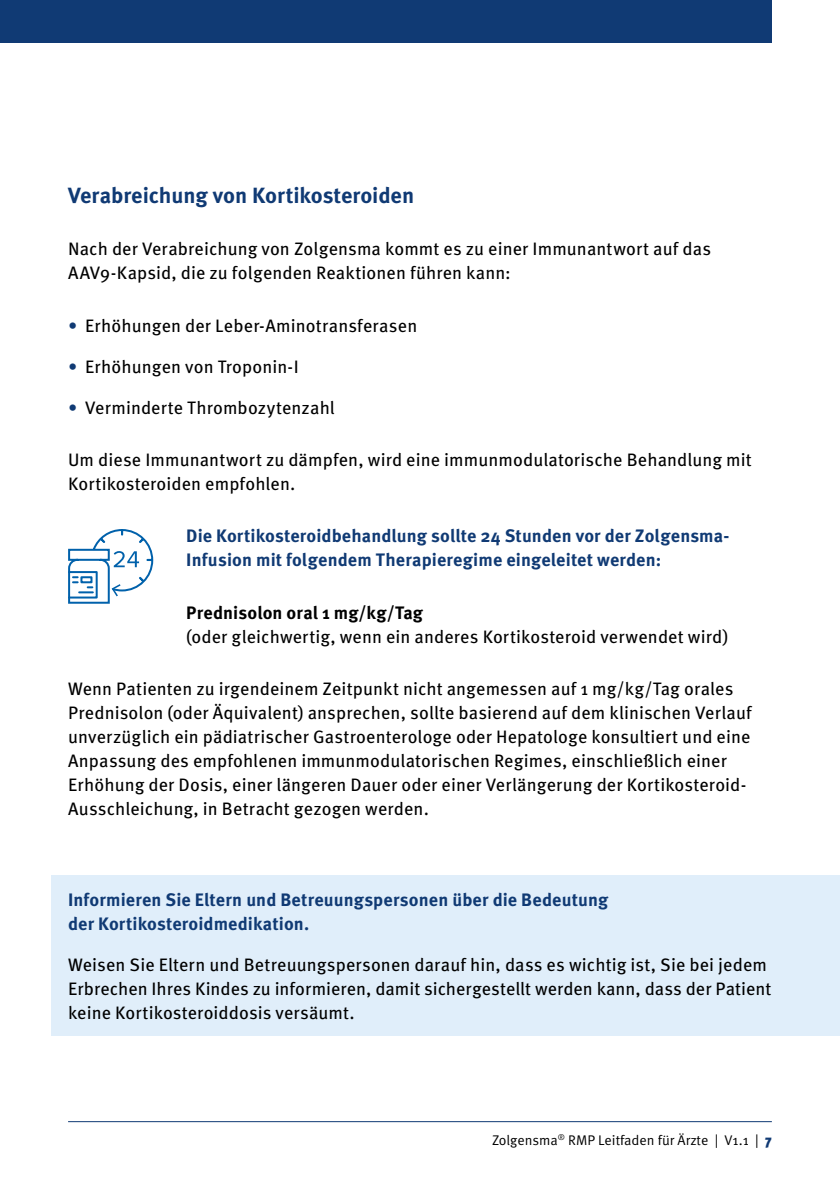
<style>
.page{position:relative;width:840px;height:1191px;background:#fff}
.page>*{position:absolute;margin:0;border:0;box-sizing:border-box;transform-origin:0 0}
.t1{font:700 22px "Meta Pro";letter-spacing:-.005em;color:#103a74}
.t2{font:18px/24px "Meta Pro";letter-spacing:.005em;color:#000}
.t3{font:700 18px/24px "Meta Pro";letter-spacing:.005em;color:#103a74}
.t4{font:700 18px "Meta Pro";letter-spacing:.005em;color:#000}
.t5{font:14px "Meta Pro Norm";color:#000}
.s1{color:#103a74}
.s2{font-family:"Meta Pro";font-weight:900;color:#103a74}
</style>
<div class="page">
<hr style="left:68px;top:1121px;width:703px;height:1px;background:#103a74">
<div style="left:0;top:0;width:771px;height:43px;background:#103a74"></div>
<svg style="left:68px;top:529px;width:86px;height:75px"></svg>
<div style="left:51px;top:875px;width:788px;height:161px;background:#e0eefa"></div>
<p class="t1" style="left:68px;top:178px;width:347px">Verabreichung von Kortikosteroiden</p>
<p class="t2" style="left:68px;top:236px;width:644px">Nach der Verabreichung von Zolgensma kommt es zu einer Immunantwort auf das<br>AAV9-Kapsid, die zu folgenden Reaktionen führen kann:</p>
<p class="t2" style="left:68px;top:312px;width:350px"><span class="s1">•</span> Erhöhungen der Leber-Aminotransferasen</p>
<p class="t2" style="left:68px;top:353px;width:232px"><span class="s1">•</span> Erhöhungen von Troponin-I</p>
<p class="t2" style="left:68px;top:394px;width:268px"><span class="s1">•</span> Verminderte Thrombozytenzahl</p>
<p class="t2" style="left:68px;top:446px;width:684px">Um diese Immunantwort zu dämpfen, wird eine immunmodulatorische Behandlung mit<br>Kortikosteroiden empfohlen.</p>
<p class="t3" style="left:186px;top:523px;width:544px">Die Kortikosteroidbehandlung sollte 24 Stunden vor der Zolgensma-<br>Infusion mit folgendem Therapieregime eingeleitet werden:</p>
<p class="t4" style="left:186px;top:598px;width:238px">Prednisolon oral 1 mg/kg/Tag</p>
<p class="t2" style="left:186px;top:623px;width:543px">(oder gleichwertig, wenn ein anderes Kortikosteroid verwendet wird)</p>
<p class="t2" style="left:68px;top:675px;width:684px">Wenn Patienten zu irgendeinem Zeitpunkt nicht angemessen auf 1 mg/kg/Tag orales Prednisolon (oder Äquivalent) ansprechen, sollte basierend auf dem klinischen Verlauf unverzüglich ein pädiatrischer Gastroenterologe oder Hepatologe konsultiert und eine Anpassung des empfohlenen immunmodulatorischen Regimes, einschließlich einer Erhöhung der Dosis, einer längeren Dauer oder einer Verlängerung der Kortikosteroid-Ausschleichung, in Betracht gezogen werden.</p>
<p class="t3" style="left:68px;top:886px;width:541px">Informieren Sie Eltern und Betreuungspersonen über die Bedeutung der Kortikosteroidmedikation.</p>
<p class="t2" style="left:68px;top:951px;width:704px">Weisen Sie Eltern und Betreuungspersonen darauf hin, dass es wichtig ist, Sie bei jedem<br>Erbrechen Ihres Kindes zu informieren, damit sichergestellt werden kann, dass der Patient keine Kortikosteroiddosis versäumt.</p>
<p class="t5" style="left:491px;top:1129px;width:281px">Zolgensma<sup>®</sup> RMP Leitfaden für Ärzte | V1.1 | <span class="s2">7</span></p>
</div>
